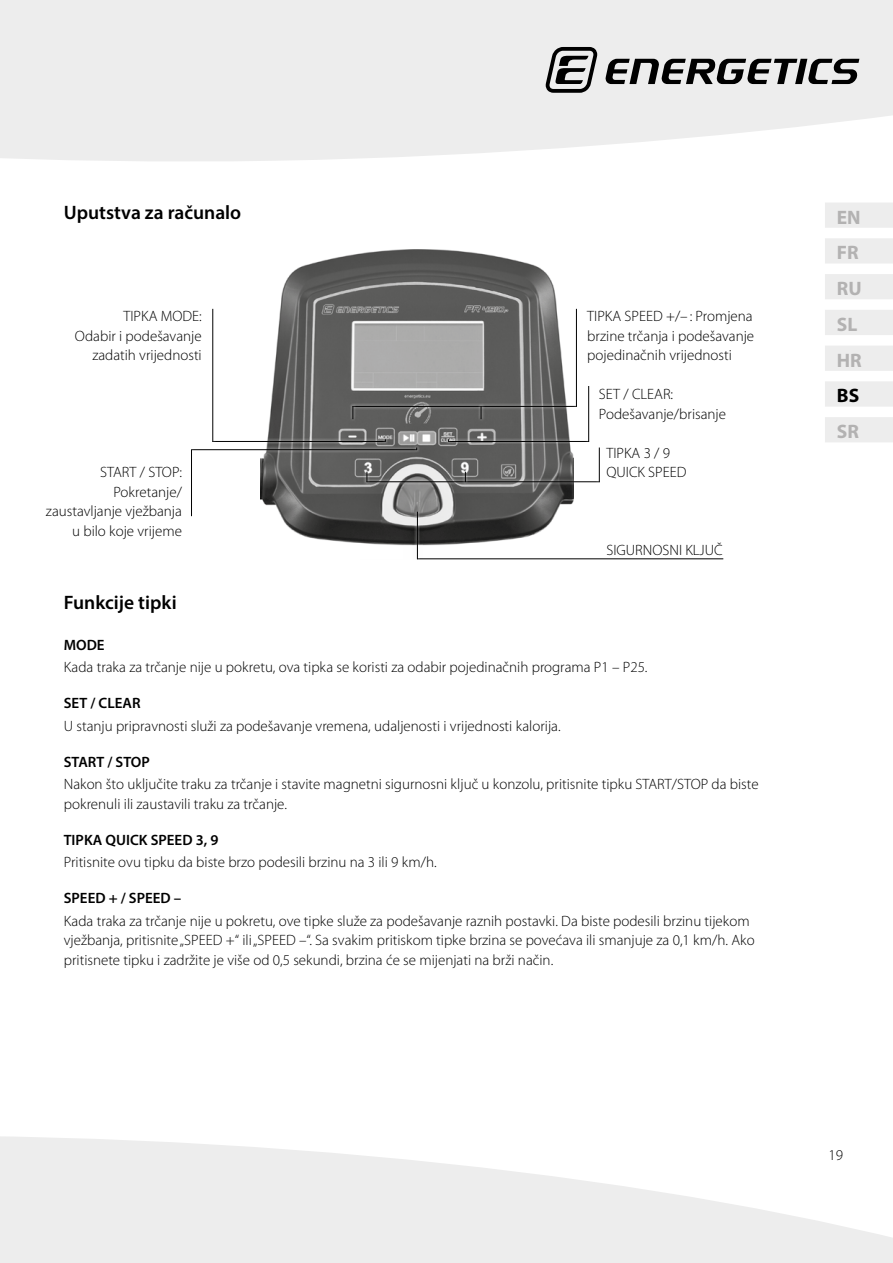
<style>
.page{position:relative;width:893px;height:1263px;background:#fff}
.page>*{position:absolute;margin:0;border:0;box-sizing:border-box;transform-origin:0 0}
.t1{font:600 19.5px "Myriad Pro";color:#000}
.t2{font:700 19.5px/35.7px "Myriad Pro";color:#b3b2b2}
.t3{font:700 19.5px "Myriad Pro";color:#000}
.t4{font:300 15px/19.5px "Myriad Pro";color:#000}
.t5{font:600 15px "Myriad Pro";color:#000}
</style>
<div class="page">
<svg style="left:0;top:0;width:893px;height:161px;background:#eee"></svg>
<svg style="left:0;top:1136px;width:893px;height:127px;fill:#ededed"></svg>
<svg style="left:546px;top:47px;width:51px;height:46px;background:#868686"></svg>
<svg style="left:605px;top:59px;width:254px;height:25px;background:#787878"></svg>
<div style="left:825px;top:202px;width:68px;height:26px;background:#ededed"></div>
<div style="left:825px;top:238px;width:68px;height:26px;background:#ededed"></div>
<div style="left:825px;top:274px;width:68px;height:25px;background:#ededed"></div>
<div style="left:825px;top:310px;width:68px;height:25px;background:#ededed"></div>
<div style="left:825px;top:346px;width:68px;height:25px;background:#ededed"></div>
<div style="left:825px;top:381px;width:68px;height:26px;background:#ededed"></div>
<div style="left:825px;top:417px;width:68px;height:25px;background:#ededed"></div>
<img style="left:260px;top:249px;width:313px;height:297px">
<svg style="left:195px;top:446px;width:218px;height:7px"></svg>
<hr style="left:191px;top:449px;width:226px;height:1px;background:#000">
<svg style="left:370px;top:478px;width:226px;height:7px"></svg>
<hr style="left:367px;top:481px;width:233px;height:1px;background:#000">
<svg style="left:421px;top:558px;width:303px;height:2px"></svg>
<hr style="left:417px;top:558px;width:306px;height:1px;background:#000">
<svg style="left:413px;top:445px;width:7px;height:8px"></svg>
<svg style="left:260px;top:438px;width:128px;height:7px"></svg>
<hr style="left:212px;top:441px;width:173px;height:1px;background:#000">
<svg style="left:382px;top:436px;width:7px;height:8px"></svg>
<svg style="left:446px;top:438px;width:127px;height:7px"></svg>
<hr style="left:448px;top:441px;width:141px;height:1px;background:#000">
<svg style="left:445px;top:436px;width:7px;height:8px"></svg>
<svg style="left:356px;top:403px;width:217px;height:7px"></svg>
<hr style="left:352px;top:406px;width:225px;height:1px;background:#000">
<svg style="left:350px;top:403px;width:6px;height:19px"></svg>
<svg style="left:352px;top:406px;width:1px;height:13px"></svg>
<svg style="left:478px;top:403px;width:6px;height:19px"></svg>
<svg style="left:481px;top:406px;width:1px;height:13px"></svg>
<svg style="left:462px;top:469px;width:7px;height:16px"></svg>
<svg style="left:364px;top:469px;width:6px;height:16px"></svg>
<svg style="left:414px;top:509px;width:7px;height:51px"></svg>
<hr style="left:417px;top:512px;width:1px;height:47px;background:#000">
<div style="left:188px;top:447px;width:7px;height:72px;background:#fff"></div>
<hr style="left:191px;top:450px;width:1px;height:66px;background:#000">
<svg style="left:573px;top:308px;width:4px;height:99px"></svg>
<hr style="left:576px;top:309px;width:1px;height:98px;background:#000">
<svg style="left:212px;top:308px;width:4px;height:134px"></svg>
<hr style="left:212px;top:309px;width:1px;height:133px;background:#000">
<svg style="left:585px;top:386px;width:5px;height:56px"></svg>
<hr style="left:588px;top:386px;width:1px;height:56px;background:#000">
<svg style="left:596px;top:447px;width:4px;height:36px"></svg>
<hr style="left:599px;top:447px;width:1px;height:35px;background:#000">
<h1 class="t1" style="left:64px;top:200px;width:179px">Uputstva za računalo</h1>
<p class="t4" style="left:75px;top:307px;width:128px;text-align:right">TIPKA MODE:<br>Odabir i podešavanje zadatih vrijednosti</p>
<p class="t4" style="left:46px;top:463px;width:138px;text-align:right">START / STOP:<br>Pokretanje/ zaustavljanje vježbanja u bilo koje vrijeme</p>
<p class="t4" style="left:587px;top:307px;width:168px;text-align:justify">TIPKA SPEED +/– : Promjena brzine trčanja i podešavanje pojedinačnih vrijednosti</p>
<p class="t4" style="left:599px;top:385px;width:129px">SET / CLEAR:<br>Podešavanje/brisanje</p>
<p class="t4" style="left:606px;top:443px;width:82px">TIPKA 3 / 9<br>QUICK SPEED</p>
<p class="t4" style="left:606px;top:541px;width:118px">SIGURNOSNI KLJUČ</p>
<h1 class="t1" style="left:64px;top:590px;width:114px">Funkcije tipki</h1>
<p class="t5" style="left:64px;top:635px;width:42px">MODE</p>
<p class="t4" style="left:64px;top:658px;width:585px">Kada traka za trčanje nije u pokretu, ova tipka se koristi za odabir pojedinačnih programa P1 – P25.</p>
<p class="t5" style="left:64px;top:694px;width:78px">SET / CLEAR</p>
<p class="t4" style="left:64px;top:716px;width:498px">U stanju pripravnosti služi za podešavanje vremena, udaljenosti i vrijednosti kalorija.</p>
<p class="t5" style="left:64px;top:752px;width:88px">START / STOP</p>
<p class="t4" style="left:64px;top:775px;width:696px">Nakon što uključite traku za trčanje i stavite magnetni sigurnosni ključ u konzolu, pritisnite tipku START/STOP da biste pokrenuli ili zaustavili traku za trčanje.</p>
<p class="t5" style="left:64px;top:830px;width:156px">TIPKA QUICK SPEED 3, 9</p>
<p class="t4" style="left:64px;top:853px;width:374px">Pritisnite ovu tipku da biste brzo podesili brzinu na 3 ili 9 km/h.</p>
<p class="t5" style="left:64px;top:889px;width:119px">SPEED + / SPEED –</p>
<p class="t4" style="left:64px;top:911px;width:692px">Kada traka za trčanje nije u pokretu, ove tipke služe za podešavanje raznih postavki. Da biste podesili brzinu tijekom vježbanja, pritisnite „SPEED +“ ili „SPEED –“. Sa svakim pritiskom tipke brzina se povećava ili smanjuje za 0,1 km/h. Ako pritisnete tipku i zadržite je više od 0,5 sekundi, brzina će se mijenjati na brži način.</p>
<h1 class="t2" style="left:837px;top:199px;width:26px">EN<br>FR<br>RU<br>SL<br>HR</h1>
<h1 class="t3" style="left:837px;top:383px;width:24px">BS</h1>
<h1 class="t2" style="left:837px;top:413px;width:24px">SR</h1>
<p class="t4" style="left:829px;top:1145px;width:16px">19</p>
</div>
